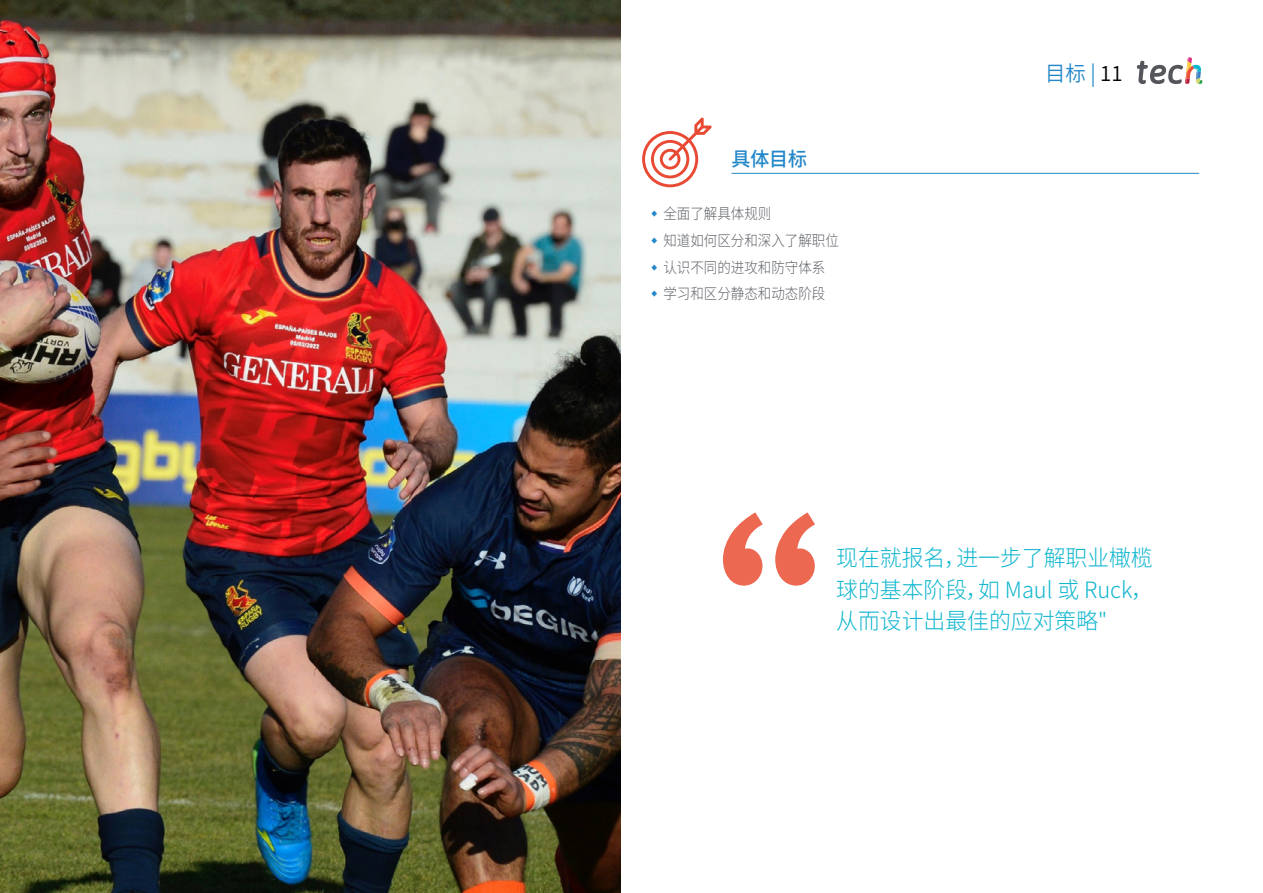
<style>
.page{position:relative;width:1263px;height:893px;background:#fff}
.page>*{position:absolute;margin:0;border:0;box-sizing:border-box;transform-origin:0 0}
.t1{font:300 22.5px/31.5px "Source Han Sans CN";color:#0fb6cf;text-align:justify}
.t2{font:21px "Source Han Sans CN";color:#2488c9}
.t3{font:500 19.5px "Source Han Sans CN";color:#2488c9}
.t4{font:300 15px/26.7px "Source Han Sans CN";color:#61646a;scale:.9 1}
.s1{color:#000}
</style>
<div class="page">
<svg style="left:642px;top:117px;width:70px;height:70px"></svg>
<hr style="left:731px;top:173px;width:468px;height:1px;background:#2488c9">
<img style="left:0;top:0;width:621px;height:893px">
<svg style="left:1137px;top:57px;width:65px;height:27px"></svg>
<svg style="left:723px;top:512px;width:92px;height:74px"></svg>
<p class="t3" style="left:731px;top:148px;width:77px">具体目标</p>
<p class="t4" style="left:663px;top:201px;width:196px">全面了解具体规则<br>知道如何区分和深入了解职位认识不同的进攻和防守体系学习和区分静态和动态阶段</p>
<p class="t2" style="left:1045px;top:61px;width:79px">目标 | <span class="s1">11</span></p>
<p class="t1" style="left:836px;top:543px;width:318px">现在就报名，进一步了解职业橄榄球的基本阶段，如 Maul 或 Ruck，从而设计出最佳的应对策略"</p>
</div>
